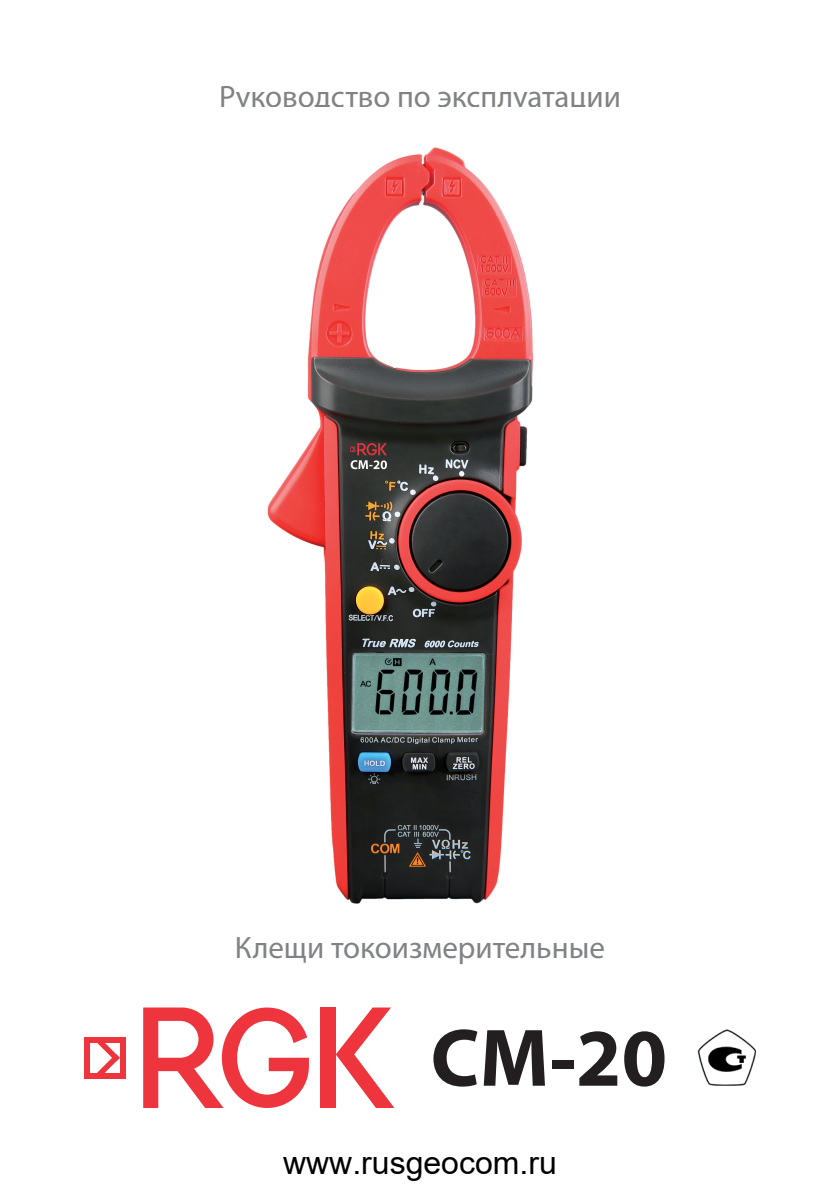
<style>
.page{position:relative;width:840px;height:1192px;background:#fff}
.page>*{position:absolute;margin:0;border:0;box-sizing:border-box;transform-origin:0 0}
.t1{font:700 82.4px "Myriad Pro";color:#231f20}
.t2{font:32px "Arial";color:#000}
.t3{font:31.2px "Myriad Pro";color:#808285}
</style>
<div class="page">
<div style="left:321px;top:1008px;width:15px;height:100px;background:#ee343d"></div>
<svg style="left:336px;top:1008px;width:58px;height:100px"></svg>
<svg style="left:143px;top:1007px;width:166px;height:101px"></svg>
<div style="left:84px;top:1037px;width:42px;height:5px;background:#ee343d"></div>
<div style="left:84px;top:1073px;width:42px;height:6px;background:#ee343d"></div>
<div style="left:84px;top:1037px;width:5px;height:42px;background:#ee343d"></div>
<div style="left:120px;top:1037px;width:6px;height:42px;background:#ee343d"></div>
<svg style="left:95px;top:1042px;width:25px;height:31px"></svg>
<img style="left:697px;top:1029px;width:59px;height:56px">
<img style="left:267px;top:147px;width:266px;height:757px">
<p class="t3" style="left:219px;top:78px;width:403px">Руководство по эксплуатации</p>
<p class="t3" style="left:235px;top:928px;width:371px">Клещи токоизмерительные</p>
<h1 class="t1" style="left:431px;top:1004px;width:238px">CM-20</h1>
<p class="t2" style="left:283px;top:1141px;width:275px">www.rusgeocom.ru</p>
</div>
